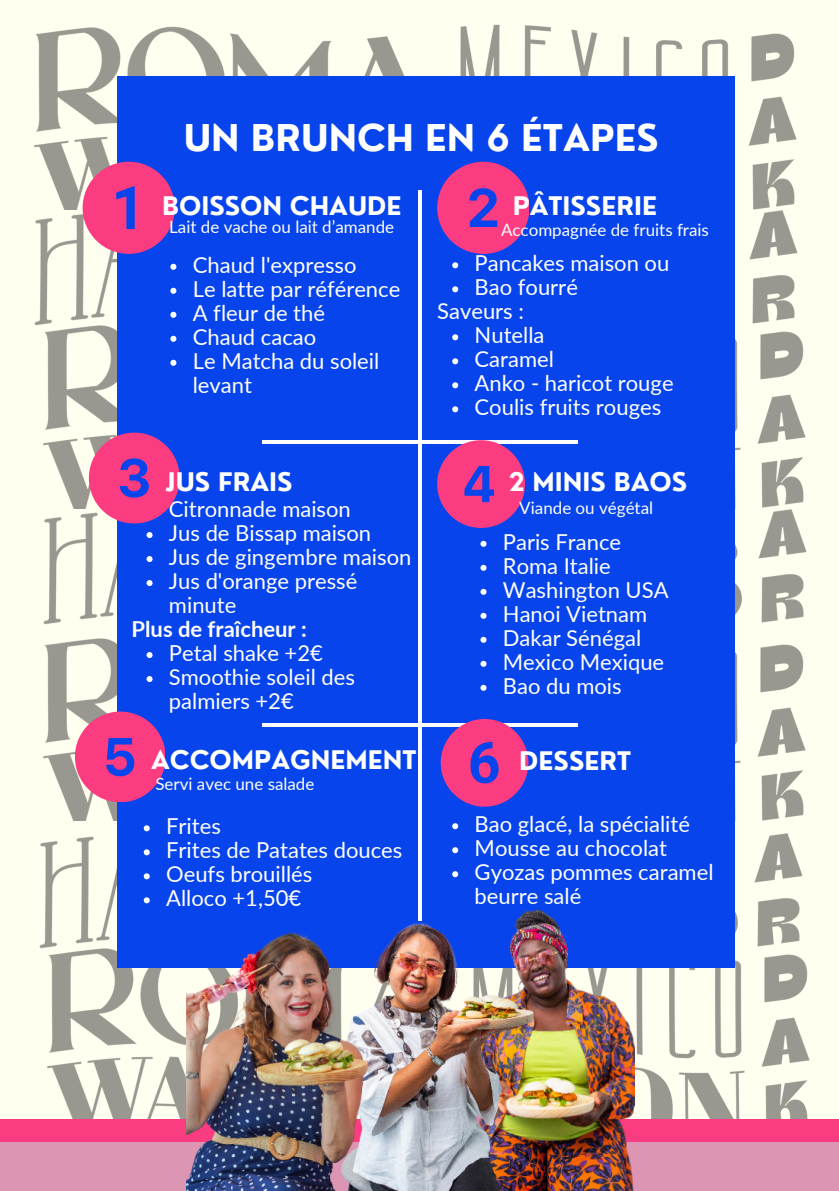
<style>
.page{position:relative;width:839px;height:1191px;background:#fff}
.page>*{position:absolute;margin:0;border:0;box-sizing:border-box;transform-origin:0 0}
.t1{font:700 36px "Nourd";color:#fff}
.t2{font:700 25px "Nourd";color:#fff}
.t3{font:22px/24px "Lato";color:#fff}
.t4{font:700 22px "Lato";color:#fff}
.t5{font:17px "Lato";color:#fff}
</style>
<div class="page">
<img style="left:0;top:0;width:826px;height:344px">
<img style="left:9px;top:298px;width:826px;height:312px">
<img style="left:9px;top:610px;width:826px;height:210px">
<img style="left:4px;top:833px;width:827px;height:134px">
<img style="left:13px;top:921px;width:825px;height:198px">
<div style="left:0;top:1140px;width:838px;height:51px;background:#dc96b3"></div>
<div style="left:0;top:1119px;width:838px;height:22px;background:#fc3c80"></div>
<div style="left:117px;top:76px;width:618px;height:891px;background:#0744ec"></div>
<hr style="left:419px;top:190px;width:3px;height:731px;background:#fff">
<hr style="left:262px;top:440px;width:316px;height:3px;background:#fff">
<svg style="left:146px;top:532px;width:6px;height:6px"></svg>
<svg style="left:146px;top:556px;width:6px;height:6px"></svg>
<svg style="left:146px;top:580px;width:6px;height:6px"></svg>
<svg style="left:146px;top:652px;width:6px;height:6px"></svg>
<svg style="left:146px;top:676px;width:6px;height:6px"></svg>
<svg style="left:144px;top:825px;width:6px;height:6px"></svg>
<svg style="left:144px;top:849px;width:6px;height:6px"></svg>
<svg style="left:144px;top:873px;width:6px;height:6px"></svg>
<svg style="left:144px;top:897px;width:6px;height:6px"></svg>
<hr style="left:262px;top:724px;width:316px;height:3px;background:#fff">
<img style="left:187px;top:746px;width:447px;height:445px">
<svg style="left:83px;top:162px;width:91px;height:91px"></svg>
<svg style="left:89px;top:433px;width:91px;height:90px"></svg>
<svg style="left:437px;top:162px;width:91px;height:91px"></svg>
<svg style="left:437px;top:440px;width:88px;height:88px"></svg>
<svg style="left:75px;top:712px;width:90px;height:90px"></svg>
<svg style="left:440px;top:719px;width:88px;height:88px"></svg>
<svg style="left:452px;top:262px;width:6px;height:6px"></svg>
<svg style="left:452px;top:286px;width:6px;height:6px"></svg>
<svg style="left:452px;top:334px;width:6px;height:6px"></svg>
<svg style="left:452px;top:358px;width:6px;height:6px"></svg>
<svg style="left:452px;top:382px;width:6px;height:6px"></svg>
<svg style="left:452px;top:406px;width:6px;height:6px"></svg>
<svg style="left:170px;top:264px;width:6px;height:6px"></svg>
<svg style="left:170px;top:288px;width:6px;height:6px"></svg>
<svg style="left:170px;top:312px;width:6px;height:6px"></svg>
<svg style="left:170px;top:336px;width:6px;height:6px"></svg>
<svg style="left:170px;top:360px;width:6px;height:6px"></svg>
<svg style="left:480px;top:541px;width:6px;height:6px"></svg>
<svg style="left:480px;top:565px;width:6px;height:6px"></svg>
<svg style="left:480px;top:589px;width:6px;height:6px"></svg>
<svg style="left:480px;top:613px;width:6px;height:6px"></svg>
<svg style="left:480px;top:637px;width:6px;height:6px"></svg>
<svg style="left:480px;top:661px;width:6px;height:6px"></svg>
<svg style="left:480px;top:685px;width:6px;height:6px"></svg>
<p class="t1" style="left:184px;top:115px;width:476px">UN BRUNCH EN 6 ÉTAPES</p>
<p class="t2" style="left:162px;top:190px;width:241px">BOISSON CHAUDE</p>
<h2 class="t2" style="left:512px;top:190px;width:146px">PÂTISSERIE</h2>
<h2 class="t5" style="left:169px;top:217px;width:226px">Lait de vache ou lait d’amande</h2>
<p class="t5" style="left:501px;top:219px;width:209px">Accompagnée de fruits frais</p>
<h3 class="t3" style="left:193px;top:252px;width:165px">Chaud l'expresso</h3>
<p class="t3" style="left:193px;top:276px;width:209px">Le latte par référence</p>
<p class="t3" style="left:193px;top:300px;width:134px">A fleur de thé</p>
<p class="t3" style="left:193px;top:324px;width:125px">Chaud cacao</p>
<p class="t3" style="left:193px;top:348px;width:188px">Le Matcha du soleil levant</p>
<p class="t3" style="left:474px;top:251px;width:196px">Pancakes maison ou</p>
<p class="t3" style="left:474px;top:275px;width:105px">Bao fourré</p>
<p class="t3" style="left:437px;top:299px;width:88px">Saveurs :</p>
<p class="t3" style="left:474px;top:323px;width:71px">Nutella</p>
<h2 class="t3" style="left:474px;top:347px;width:81px">Caramel</h2>
<p class="t3" style="left:474px;top:371px;width:200px">Anko - haricot rouge</p>
<p class="t3" style="left:474px;top:395px;width:188px">Coulis fruits rouges</p>
<p class="t2" style="left:166px;top:466px;width:128px">JUS FRAIS</p>
<p class="t2" style="left:508px;top:466px;width:180px">2 MINIS BAOS</p>
<p class="t3" style="left:169px;top:497px;width:183px">Citronnade maison</p>
<h1 class="t3" style="left:169px;top:521px;width:204px">Jus de Bissap maison</h1>
<p class="t3" style="left:169px;top:545px;width:244px">Jus de gingembre maison</p>
<p class="t3" style="left:169px;top:569px;width:190px">Jus d'orange pressé minute</p>
<h2 class="t4" style="left:131px;top:615px;width:177px">Plus de fraîcheur :</h2>
<p class="t3" style="left:169px;top:641px;width:155px">Petal shake +2€</p>
<p class="t3" style="left:169px;top:665px;width:187px">Smoothie soleil des palmiers +2€</p>
<p class="t5" style="left:519px;top:498px;width:135px">Viande ou végétal</p>
<p class="t3" style="left:503px;top:529px;width:120px">Paris France</p>
<p class="t3" style="left:503px;top:553px;width:109px">Roma Italie</p>
<p class="t3" style="left:503px;top:577px;width:167px">Washington USA</p>
<p class="t3" style="left:503px;top:601px;width:146px">Hanoi Vietnam</p>
<p class="t3" style="left:503px;top:625px;width:140px">Dakar Sénégal</p>
<p class="t3" style="left:503px;top:649px;width:163px">Mexico Mexique</p>
<p class="t3" style="left:503px;top:673px;width:120px">Bao du mois</p>
<p class="t2" style="left:151px;top:744px;width:267px">ACCOMPAGNEMENT</p>
<p class="t2" style="left:519px;top:745px;width:113px">DESSERT</p>
<p class="t5" style="left:155px;top:773px;width:160px">Servi avec une salade</p>
<p class="t3" style="left:166px;top:814px;width:56px">Frites</p>
<p class="t3" style="left:166px;top:838px;width:238px">Frites de Patates douces</p>
<h4 class="t3" style="left:166px;top:862px;width:148px">Oeufs brouillés</h4>
<p class="t3" style="left:166px;top:886px;width:137px">Alloco +1,50€</p>
<p class="t3" style="left:474px;top:812px;width:217px">Bao glacé, la spécialité</p>
<p class="t3" style="left:474px;top:836px;width:194px">Mousse au chocolat</p>
<p class="t3" style="left:474px;top:860px;width:240px">Gyozas pommes caramel beurre salé</p>
</div>
